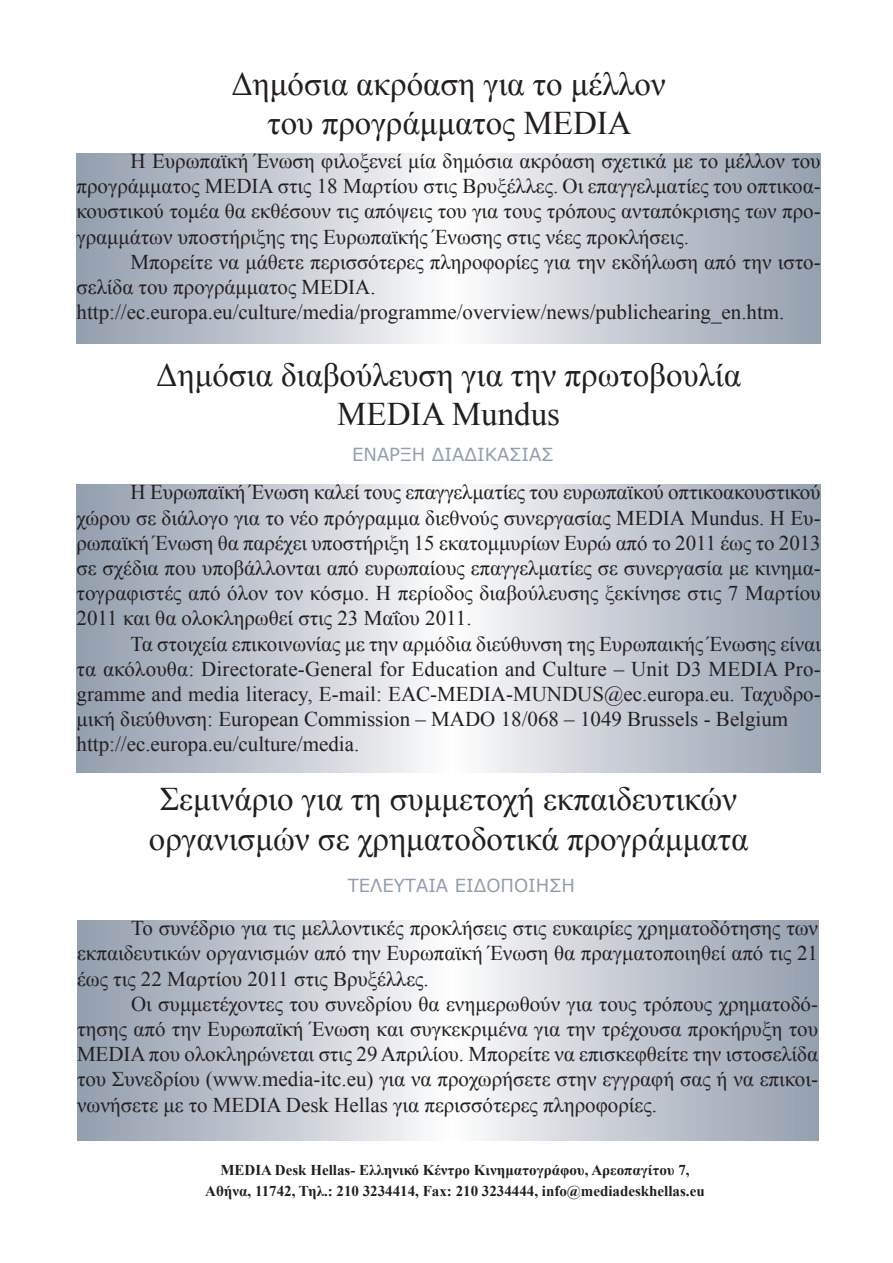
<style>
.page{position:relative;width:893px;height:1263px;background:#fff}
.page>*{position:absolute;margin:0;border:0;box-sizing:border-box;transform-origin:0 0}
.t1{font:33px/39.6px "Times New Roman";color:#231f20;text-align:center}
.t2{font:21px/25.2px "Times New Roman";color:#231f20;text-align:justify}
.t3{font:18px "Verdana";color:#939fae}
.t4{font:700 15px/20.2px "Times New Roman";color:#231f20;text-align:center}
</style>
<div class="page">
<svg style="left:77px;top:485px;width:744px;height:287px;background:#c6cbd3"></svg>
<svg style="left:77px;top:153px;width:744px;height:190px;background:#c6cbd3"></svg>
<svg style="left:77px;top:920px;width:741px;height:221px;background:#c6cbd2"></svg>
<h1 class="t1" style="left:231px;top:64px;width:436px">Δημόσια ακρόαση για το μέλλον του προγράμματος MEDIA</h1>
<p class="t2" style="left:77px;top:148px;width:746px;text-indent:54px">Η Ευρωπαϊκή Ένωση φιλοξενεί μία δημόσια ακρόαση σχετικά με το μέλλον του προγράμματος MEDIA στις 18 Μαρτίου στις Βρυξέλλες. Οι επαγγελματίες του οπτικοα&shy;κουστικού τομέα θα εκθέσουν τις απόψεις του για τους τρόπους ανταπόκρισης των προ&shy;γραμμάτων υποστήριξης της Ευρωπαϊκής Ένωσης στις νέες προκλήσεις.</p>
<p class="t2" style="left:77px;top:249px;width:746px;text-align:left;text-indent:54px">Μπορείτε να μάθετε περισσότερες πληροφορίες για την εκδήλωση από την ιστο&shy;σελίδα του προγράμματος MEDIA. http://ec.europa.eu/culture/media/programme/overview/news/publichearing_en.htm.</p>
<h1 class="t1" style="left:156px;top:355px;width:586px">Δημόσια διαβούλευση για την πρωτοβουλία<br>MEDIA Mundus</h1>
<p class="t3" style="left:352px;top:443px;width:203px">ΕΝΑΡΞΗ ΔΙΑΔΙΚΑΣΙΑΣ</p>
<p class="t2" style="left:77px;top:480px;width:746px;text-indent:54px">Η Ευρωπαϊκή Ένωση καλεί τους επαγγελματίες του ευρωπαϊκού οπτικοακουστικού χώρου σε διάλογο για το νέο πρόγραμμα διεθνούς συνεργασίας MEDIA Mundus. Η Ευ&shy;ρωπαϊκή Ένωση θα παρέχει υποστήριξη 15 εκατομμυρίων Ευρώ από το 2011 έως το 2013 σε σχέδια που υποβάλλονται από ευρωπαίους επαγγελματίες σε συνεργασία με κινημα&shy;τογραφιστές από όλον τον κόσμο. Η περίοδος διαβούλευσης ξεκίνησε στις 7 Μαρτίου 2011 και θα ολοκληρωθεί στις 23 Μαΐου 2011.</p>
<p class="t2" style="left:77px;top:631px;width:746px;text-align:left;text-indent:54px">Τα στοιχεία επικοινωνίας με την αρμόδια διεύθυνση της Ευρωπαικής Ένωσης είναι τα ακόλουθα: Directorate-General for Education and Culture – Unit D3 MEDIA Pro&shy;gramme and media literacy, E-mail: EAC-MEDIA-MUNDUS@ec.europa.eu. Ταχυδρο&shy;μική διεύθυνση: European Commission – MADO 18/068 – 1049 Brussels - Belgium http://ec.europa.eu/culture/media.</p>
<h1 class="t1" style="left:149px;top:779px;width:601px">Σεμινάριο για τη συμμετοχή εκπαιδευτικών οργανισμών σε χρηματοδοτικά προγράμματα</h1>
<p class="t3" style="left:348px;top:874px;width:229px">ΤΕΛΕΥΤΑΙΑ ΕΙΔΟΠΟΙΗΣΗ</p>
<p class="t2" style="left:77px;top:915px;width:742px;text-indent:54px">Το συνέδριο για τις μελλοντικές προκλήσεις στις ευκαιρίες χρηματοδότησης των εκπαιδευτικών οργανισμών από την Ευρωπαϊκή Ένωση θα πραγματοποιηθεί από τις 21 έως τις 22 Μαρτίου 2011 στις Βρυξέλλες.</p>
<p class="t2" style="left:77px;top:991px;width:743px;text-indent:54px">Οι συμμετέχοντες του συνεδρίου θα ενημερωθούν για τους τρόπους χρηματοδό&shy;τησης από την Ευρωπαϊκή Ένωση και συγκεκριμένα για την τρέχουσα προκήρυξη του MEDIA που ολοκληρώνεται στις 29 Απριλίου. Μπορείτε να επισκεφθείτε την ιστοσελίδα του Συνεδρίου (www.media-itc.eu) για να προχωρήσετε στην εγγραφή σας ή να επικοι&shy;νωνήσετε με το MEDIA Desk Hellas για περισσότερες πληροφορίες.</p>
<p class="t4" style="left:205px;top:1160px;width:501px">MEDIA Desk Hellas- Ελληνικό Κέντρο Κινηματογράφου, Αρεοπαγίτου 7,<br>Aθήνα, 11742, Τηλ.: 210 3234414, Fax: 210 3234444, info@mediadeskhellas.eu</p>
</div>
